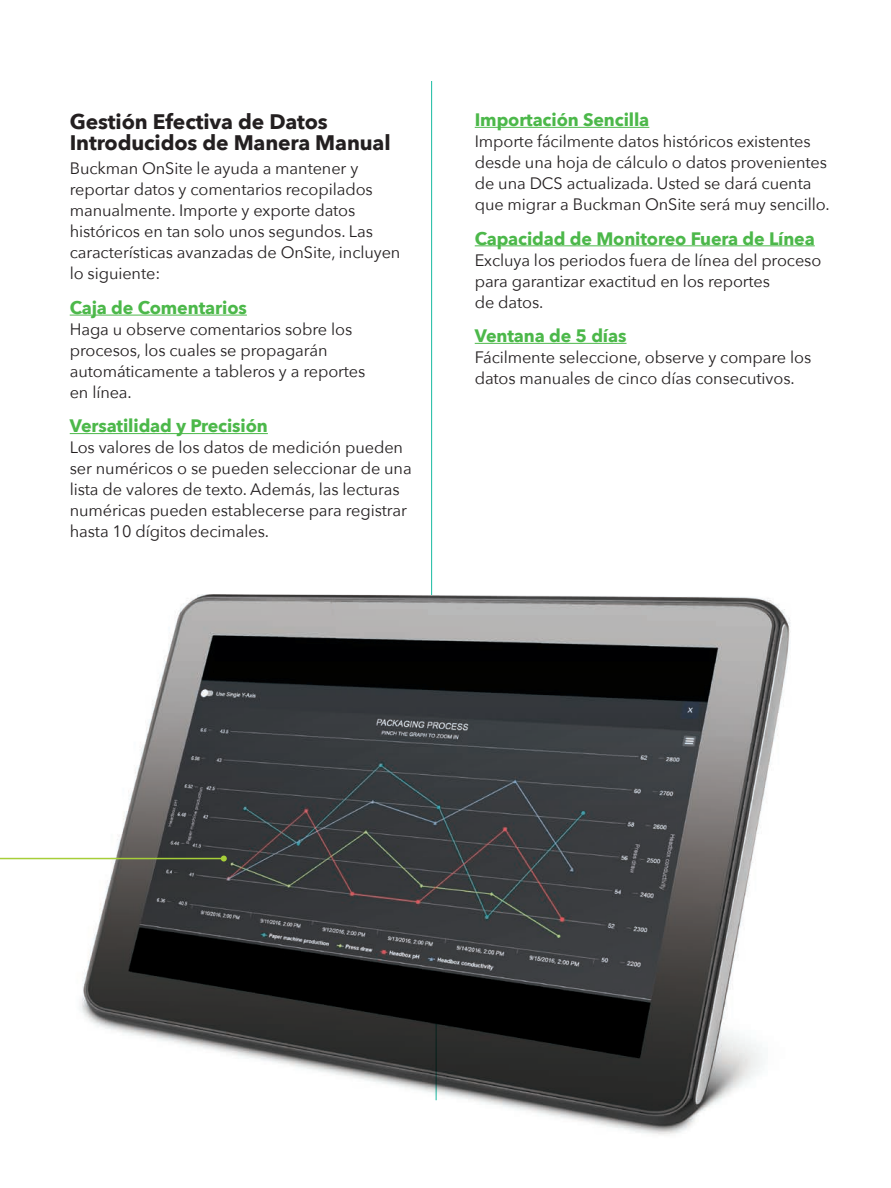
<style>
.page{position:relative;width:891px;height:1188px;background:#fff}
.page>*{position:absolute;margin:0;border:0;box-sizing:border-box;transform-origin:0 0}
.t1{font:700 21px/21px "Avenir Next";letter-spacing:-.005em;color:#231f20}
.t2{font:700 18px "Avenir Next";letter-spacing:-.005em;color:#4cb84a}
.t3{font:16.5px/21px "Avenir Next";letter-spacing:-.005em;color:#231f20}
</style>
<div class="page">
<hr style="left:70px;top:315px;width:177px;height:1px;background:#4cb84a">
<hr style="left:70px;top:433px;width:198px;height:1px;background:#4cb84a">
<hr style="left:475px;top:127px;width:174px;height:1px;background:#4cb84a">
<hr style="left:475px;top:245px;width:340px;height:1px;background:#4cb84a">
<hr style="left:475px;top:343px;width:152px;height:1px;background:#4cb84a">
<hr style="left:431px;top:81px;width:1px;height:1026px;background:#17baa1">
<img style="left:9px;top:594px;width:782px;height:541px">
<hr style="left:0;top:858px;width:224px;height:1px;background:#a6ce39">
<svg style="left:221px;top:856px;width:6px;height:6px"></svg>
<hr style="left:436px;top:1021px;width:1px;height:79px;background:#17baa1">
<p class="t1" style="left:70px;top:111px;width:322px">Gestión Efectiva de Datos<br>Introducidos de Manera Manual</p>
<p class="t3" style="left:70px;top:157px;width:332px">Buckman OnSite le ayuda a mantener y reportar datos y comentarios recopilados manualmente. Importe y exporte datos históricos en tan solo unos segundos. Las características avanzadas de OnSite, incluyen lo siguiente:</p>
<p class="t2" style="left:70px;top:292px;width:179px">Caja de Comentarios</p>
<p class="t3" style="left:70px;top:318px;width:297px">Haga u observe comentarios sobre los procesos, los cuales se propagarán automáticamente a tableros y a reportes en línea.</p>
<p class="t2" style="left:70px;top:410px;width:200px">Versatilidad y Precisión</p>
<p class="t3" style="left:70px;top:436px;width:343px">Los valores de los datos de medición pueden ser numéricos o se pueden seleccionar de una lista de valores de texto. Además, las lecturas numéricas pueden establecerse para registrar hasta 10 dígitos decimales.</p>
<p class="t2" style="left:475px;top:104px;width:176px">Importación Sencilla</p>
<p class="t3" style="left:475px;top:130px;width:356px">Importe fácilmente datos históricos existentes desde una hoja de cálculo o datos provenientes de una DCS actualizada. Usted se dará cuenta que migrar a Buckman OnSite será muy sencillo.</p>
<p class="t2" style="left:475px;top:223px;width:342px">Capacidad de Monitoreo Fuera de Línea</p>
<p class="t3" style="left:475px;top:249px;width:348px">Excluya los periodos fuera de línea del proceso para garantizar exactitud en los reportes<br>de datos.</p>
<p class="t2" style="left:475px;top:320px;width:153px">Ventana de 5 días</p>
<p class="t3" style="left:475px;top:346px;width:338px">Fácilmente seleccione, observe y compare los datos manuales de cinco días consecutivos.</p>
</div>
